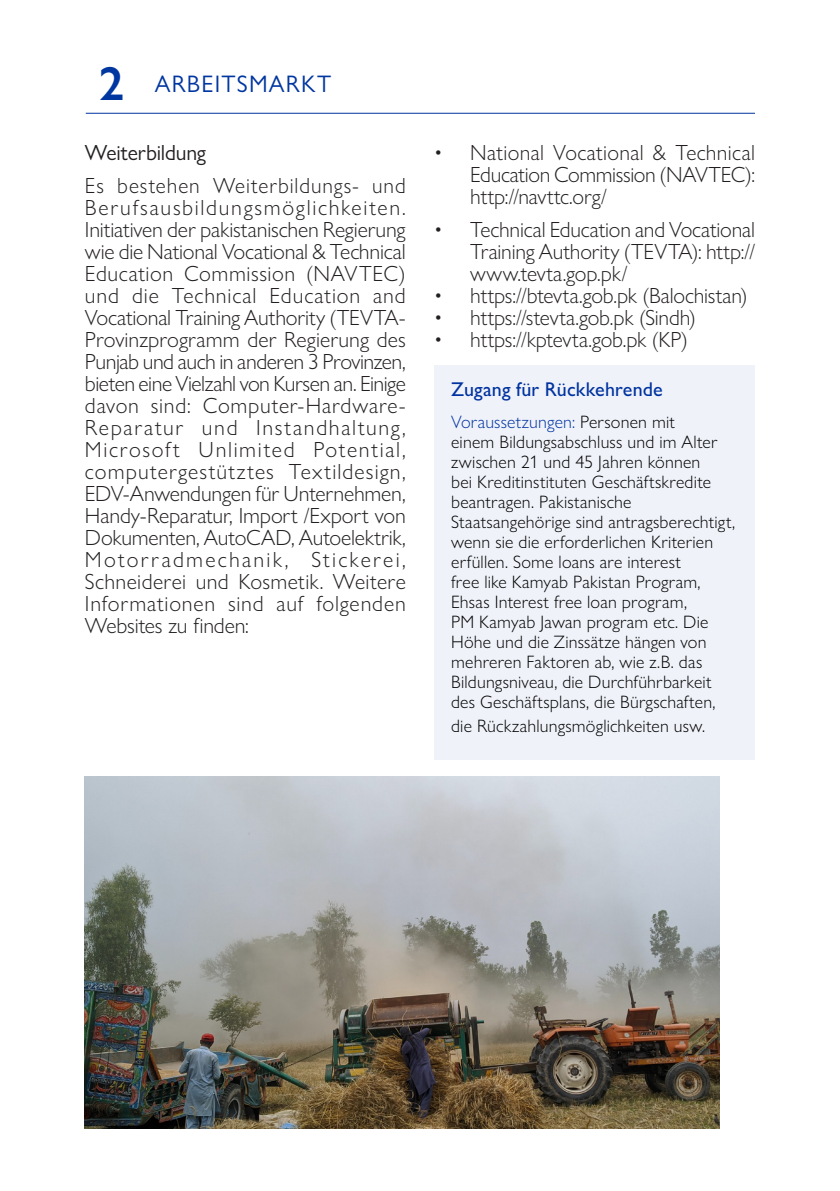
<style>
.page{position:relative;width:840px;height:1191px;background:#fff}
.page>*{position:absolute;margin:0;border:0;box-sizing:border-box;transform-origin:0 0}
.t1{font:600 48px "Gill Sans Nova";color:#0036a0}
.t2{font:24px "Gill Sans Nova";letter-spacing:.05em;color:#0036a0}
.t3{font:300 22px/22px "Gill Sans Nova";letter-spacing:-.005em;color:#231f20;text-align:justify}
.t4{font:22px "Gill Sans Nova";letter-spacing:-.01em;color:#231f20}
.t5{font:500 20px "Gill Sans MT Pro";letter-spacing:.005em;color:#0033a0}
.t6{font:300 18px/20px "Gill Sans Nova";letter-spacing:.01em;color:#000}
.s1{color:#0033a0}
</style>
<div class="page">
<hr style="left:86px;top:113px;width:668px;height:1px;background:#0033a0">
<img style="left:85px;top:777px;width:633px;height:351px">
<div style="left:434px;top:366px;width:320px;height:394px;background:#eff2f9"></div>
<p class="t1" style="left:99px;top:54px;width:27px">2</p>
<p class="t2" style="left:155px;top:69px;width:178px">ARBEITSMARKT</p>
<p class="t4" style="left:85px;top:139px;width:122px">Weiterbildung</p>
<p class="t3" style="left:85px;top:175px;width:322px">Es bestehen Weiterbildungs- und Berufsausbildungsmöglichkeiten.<br>Initiativen der pakistanischen Regierung wie die National Vocational &amp; Technical Education Commission (NAVTEC) und die Technical Education and Vocational Training Authority (TEVTA-Provinzprogramm der Regierung des Punjab und auch in anderen 3 Provinzen, bieten eine Vielzahl von Kursen an. Einige davon sind: Computer-Hardware-Reparatur und Instandhaltung, Microsoft Unlimited Potential, computergestütztes Textildesign, EDV-Anwendungen für Unternehmen, Handy-Reparatur, Import /Export von Dokumenten, AutoCAD, Autoelektrik, Motorradmechanik, Stickerei, Schneiderei und Kosmetik. Weitere Informationen sind auf folgenden Websites zu finden:</p>
<p class="t3" style="left:470px;top:141px;width:286px;text-indent:-36px">• National Vocational &amp; Technical Education Commission (NAVTEC): http://navttc.org/</p>
<p class="t3" style="left:470px;top:219px;width:286px;text-indent:-36px">• Technical Education and Vocational Training Authority (TEVTA): http:// www.tevta.gop.pk/</p>
<p class="t3" style="left:434px;top:285px;width:315px">• https://btevta.gob.pk (Balochistan)</p>
<p class="t3" style="left:434px;top:307px;width:263px">• https://stevta.gob.pk (Sindh)</p>
<p class="t3" style="left:434px;top:329px;width:255px">• https://kptevta.gob.pk (KP)</p>
<p class="t5" style="left:451px;top:378px;width:213px">Zugang für Rückkehrende</p>
<p class="t6" style="left:451px;top:411px;width:285px"><span class="s1">Voraussetzungen:</span> Personen mit<br>einem Bildungsabschluss und im Alter zwischen 21 und 45 Jahren können<br>bei Kreditinstituten Geschäftskredite beantragen. Pakistanische Staatsangehörige sind antragsberechtigt, wenn sie die erforderlichen Kriterien erfüllen. Some loans are interest<br>free like Kamyab Pakistan Program, Ehsas Interest free loan program,<br>PM Kamyab Jawan program etc. Die Höhe und die Zinssätze hängen von mehreren Faktoren ab, wie z.B. das Bildungsniveau, die Durchführbarkeit des Geschäftsplans, die Bürgschaften,</p>
<p class="t6" style="left:451px;top:715px;width:255px">die Rückzahlungsmöglichkeiten usw.</p>
</div>
